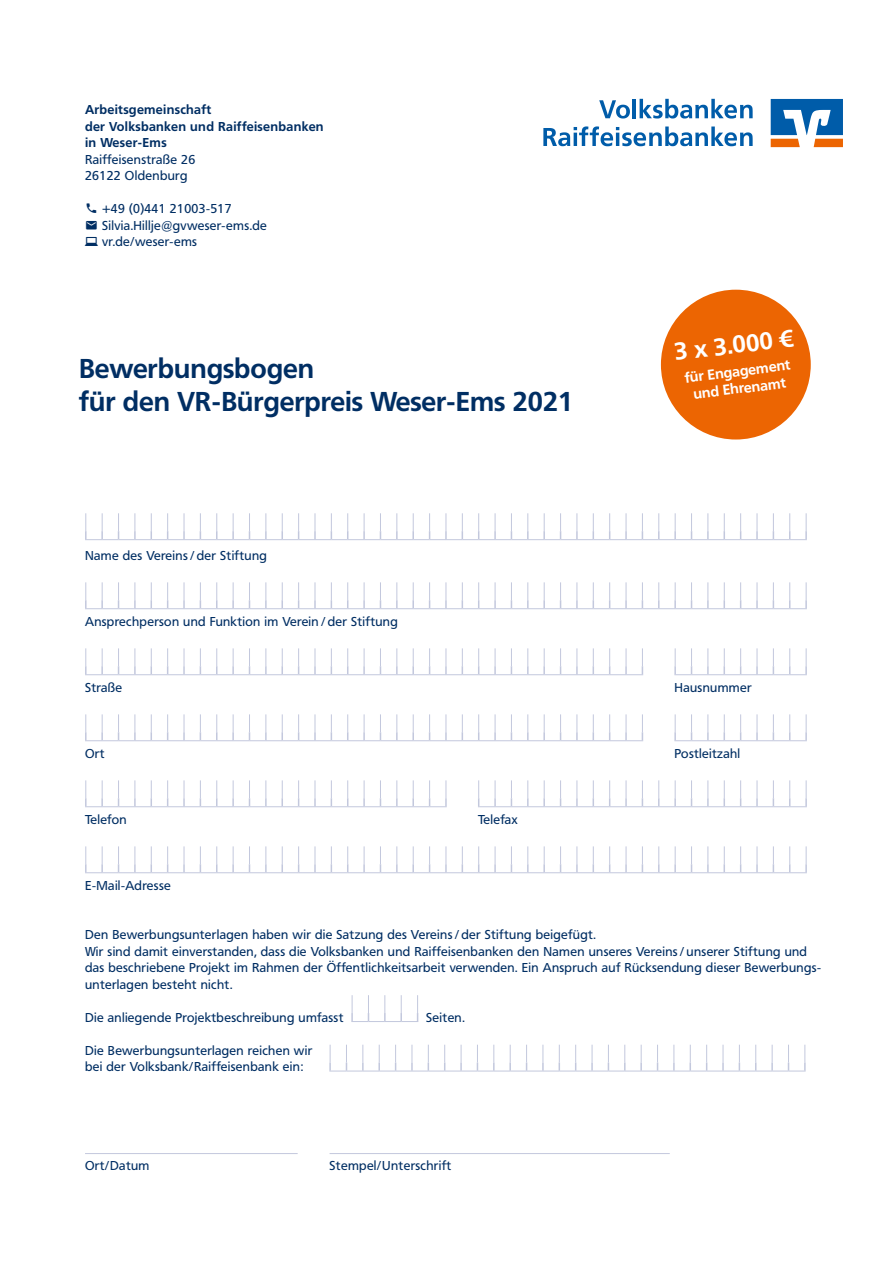
<style>
.page{position:relative;width:893px;height:1263px;background:#fff}
.page>*{position:absolute;margin:0;border:0;box-sizing:border-box;transform-origin:0 0}
.t1{font:700 27px/33px "Frutiger VR";color:#002e63}
.t2{font:700 24px "Frutiger VR";color:#fff}
.t3{font:700 14.25px/17.2px "Frutiger VR";color:#fff;text-align:center}
.t4{font:12.75px/16.5px "Frutiger VR";letter-spacing:.025em;color:#002e63}
.t5{font:700 12.75px/16.5px "Frutiger VR";letter-spacing:.025em;color:#002e63}
</style>
<div class="page">
<svg style="left:599px;top:100px;width:31px;height:19px"></svg>
<hr style="left:633px;top:99px;width:3px;height:19px;background:#005ca9">
<svg style="left:640px;top:99px;width:113px;height:20px"></svg>
<svg style="left:543px;top:126px;width:210px;height:20px"></svg>
<svg style="left:771px;top:99px;width:72px;height:48px"></svg>
<svg style="left:351px;top:995px;width:67px;height:27px"></svg>
<svg style="left:329px;top:1045px;width:477px;height:27px"></svg>
<hr style="left:85px;top:1153px;width:213px;height:1px;background:#c3c8dd">
<hr style="left:330px;top:1153px;width:340px;height:1px;background:#c3c8dd">
<div style="left:661px;top:290px;width:150px;height:149px;background:#ec6502;border-radius:50%"></div>
<svg style="left:85px;top:513px;width:722px;height:27px"></svg>
<svg style="left:85px;top:582px;width:722px;height:27px"></svg>
<svg style="left:85px;top:648px;width:558px;height:27px"></svg>
<svg style="left:674px;top:648px;width:133px;height:27px"></svg>
<svg style="left:85px;top:714px;width:558px;height:27px"></svg>
<svg style="left:674px;top:714px;width:133px;height:27px"></svg>
<svg style="left:85px;top:780px;width:362px;height:27px"></svg>
<svg style="left:478px;top:780px;width:329px;height:27px"></svg>
<svg style="left:85px;top:846px;width:722px;height:27px"></svg>
<p class="t5" style="left:85px;top:102px;width:240px">Arbeitsgemeinschaft<br>der Volksbanken und Raiffeisenbanken in Weser-Ems</p>
<p class="t4" style="left:85px;top:151px;width:112px">Raiffeisenstraße 26<br>26122 Oldenburg</p>
<p class="t4" style="left:102px;top:201px;width:166px">+49 (0)441 21003-517<br>Silvia.Hillje@gvweser-ems.de vr.de/weser-ems</p>
<h1 class="t1" style="left:79px;top:353px;width:496px">Bewerbungsbogen<br>für den VR-Bürgerpreis Weser-Ems 2021</h1>
<p class="t4" style="left:85px;top:547px;width:183px">Name des Vereins/ der Stiftung</p>
<p class="t4" style="left:85px;top:613px;width:314px">Ansprechperson und Funktion im Verein / der Stiftung</p>
<h2 class="t2" style="left:673px;top:338px;width:122px;rotate:-7deg">3 x 3.000 €</h2>
<p class="t3" style="left:684px;top:369px;width:108px;rotate:-7deg">für Engagement und Ehrenamt</p>
<p class="t4" style="left:85px;top:679px;width:39px">Straße</p>
<p class="t4" style="left:675px;top:679px;width:78px">Hausnummer</p>
<p class="t4" style="left:85px;top:745px;width:21px">Ort</p>
<p class="t4" style="left:675px;top:745px;width:67px">Postleitzahl</p>
<p class="t4" style="left:85px;top:811px;width:43px">Telefon</p>
<p class="t4" style="left:478px;top:811px;width:41px">Telefax</p>
<p class="t4" style="left:85px;top:877px;width:87px">E-Mail-Adresse</p>
<p class="t4" style="left:85px;top:927px;width:737px">Den Bewerbungsunterlagen haben wir die Satzung des Vereins/ der Stiftung beigefügt.<br>Wir sind damit einverstanden, dass die Volksbanken und Raiffeisenbanken den Namen unseres Vereins/ unserer Stiftung und das beschriebene Projekt im Rahmen der Öffentlichkeitsarbeit verwenden. Ein Anspruch auf Rücksendung dieser Bewerbungs&shy;unterlagen besteht nicht.</p>
<p class="t4" style="left:85px;top:1009px;width:260px">Die anliegende Projektbeschreibung umfasst</p>
<p class="t4" style="left:426px;top:1009px;width:40px">Seiten.</p>
<p class="t4" style="left:85px;top:1042px;width:229px">Die Bewerbungsunterlagen reichen wir bei der Volksbank/Raiffeisenbank ein:</p>
<p class="t4" style="left:85px;top:1158px;width:66px">Ort/Datum</p>
<p class="t4" style="left:330px;top:1158px;width:123px">Stempel/Unterschrift</p>
</div>
